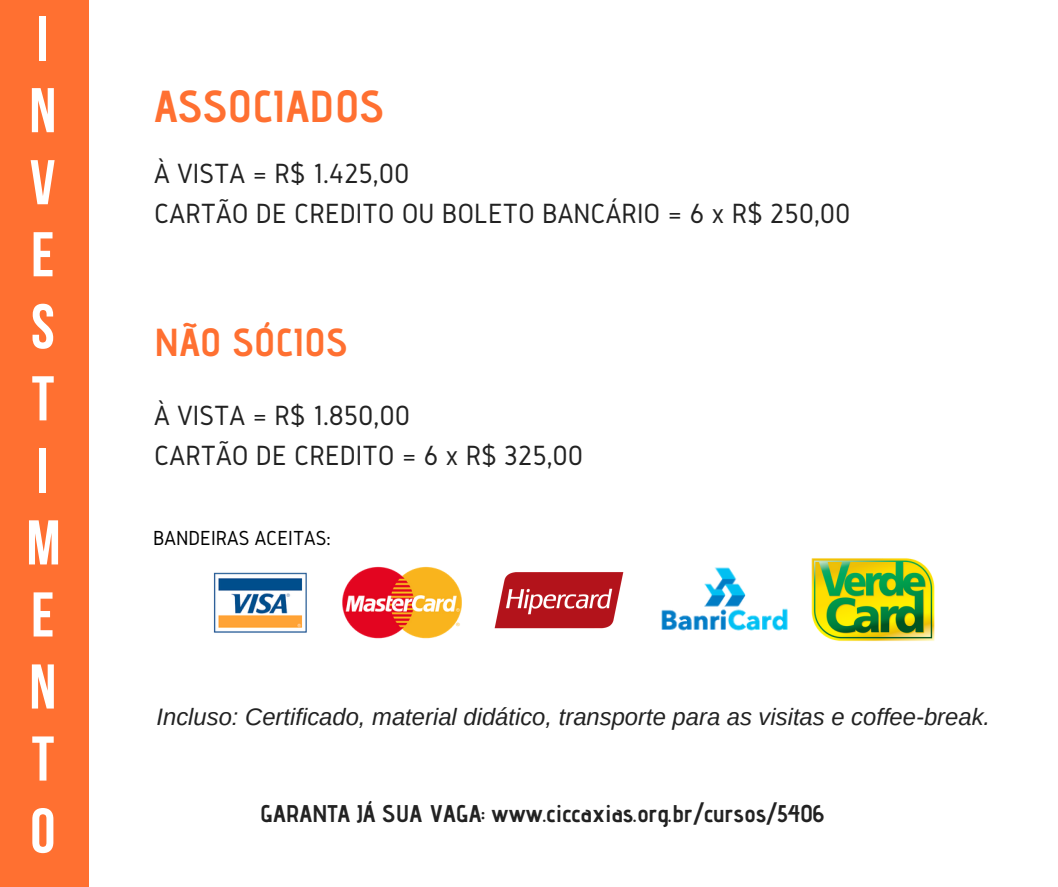
<style>
.page{position:relative;width:1058px;height:887px;background:#fff}
.page>*{position:absolute;margin:0;border:0;box-sizing:border-box;transform-origin:0 0}
.t1{font:63px/72px "Bebas Neue Cyrillic";color:#fff}
.t2{font:700 44.7px "Advent Pro";color:#ff7031}
.t3{font:700 39px "Advent Pro";color:#ff7031}
.t4{font:28.8px/39.9px "Gidole";color:#222}
.t5{font:700 24.15px "Advent Pro";color:#222}
.t6{font:italic 23.85px "Arimo";color:#222}
.t7{font:21.15px "Gidole";color:#000}
</style>
<div class="page">
<div style="left:0;top:0;width:89px;height:886px;background:#ff7031"></div>
<img style="left:213px;top:572px;width:94px;height:61px">
<img style="left:343px;top:566px;width:119px;height:73px">
<img style="left:495px;top:572px;width:128px;height:56px">
<img style="left:661px;top:567px;width:127px;height:64px">
<img style="left:811px;top:558px;width:124px;height:84px">
<h1 class="t1" style="left:27px;top:8px;width:36px">I<br>N<br>V<br>E<br>S<br>T<br>I<br>M<br>E<br>N<br>T<br>O</h1>
<h2 class="t2" style="left:154px;top:79px;width:232px">ASSOCIADOS</h2>
<p class="t4" style="left:154px;top:153px;width:698px">À VISTA = R$ 1.425,00<br>CARTÃO DE CRÉDITO OU BOLETO BANCÁRIO = 6 x R$ 250,00</p>
<h3 class="t3" style="left:154px;top:318px;width:195px">NÃO SÓCIOS</h3>
<p class="t4" style="left:154px;top:395px;width:430px">À VISTA = R$ 1.850,00<br>CARTÃO DE CRÉDITO = 6 x R$ 325,00</p>
<p class="t7" style="left:153px;top:526px;width:179px">BANDEIRAS ACEITAS:</p>
<p class="t6" style="left:156px;top:703px;width:835px">Incluso: Certificado, material didático, transporte para as visitas e coffee-break.</p>
<p class="t5" style="left:260px;top:798px;width:565px">GARANTA JÁ SUA VAGA: www.ciccaxias.org.br/cursos/5406</p>
</div>
